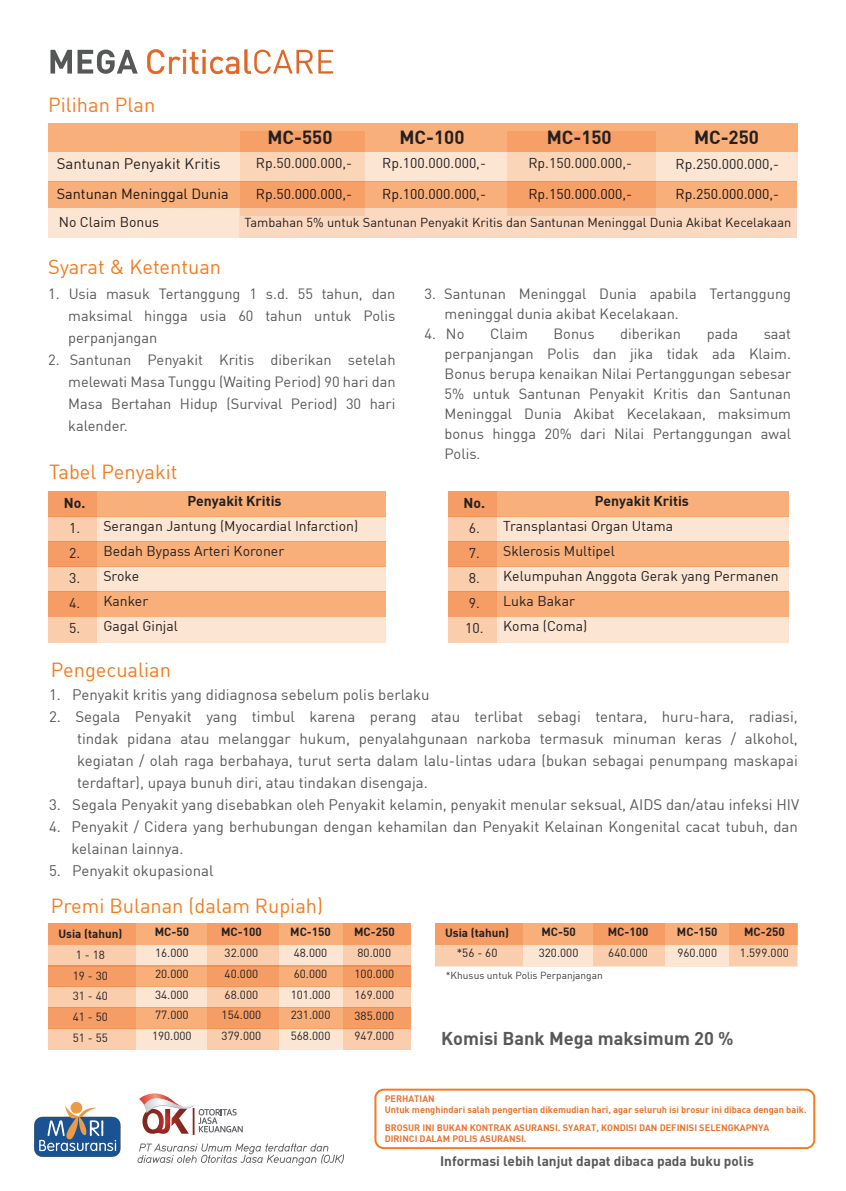
<style>
.page{position:relative;width:846px;height:1191px;background:#fff}
.page>*{position:absolute;margin:0;border:0;box-sizing:border-box;transform-origin:0 0}
.t1{font:20px "DIN";color:#f47b20}
.t2{font:18.6px "DIN Bold";color:#231f20}
.t3{font:18.2px "DIN Bold";color:#575958}
.t4{font:15px/22px "DIN";color:#575958;text-align:justify}
.t5{font:15px "DIN";color:#231f20}
.t6{font:14.6px/20px "DIN";color:#575958;text-align:justify}
.t7{font:14.4px "DIN";color:#231f20}
.t8{font:14px/25px "DIN";color:#231f20}
.t9{font:14px "DIN Bold";color:#231f20}
.t10{font:13.6px "DIN Bold";color:#575958}
.t11{font:12.8px "DIN";color:#231f20}
.t12{font:11.6px/20.8px "DIN";color:#231f20}
.t13{font:11.6px "DIN Bold";color:#231f20}
.t14{font:10.2px "DIN";color:#3f3f3f}
.t15{font:9.2px/11px "DIN Bold";color:#e97330}
</style>
<div class="page">
<svg style="left:50px;top:50px;width:88px;height:24px"></svg>
<svg style="left:147px;top:49px;width:186px;height:25px"></svg>
<div style="left:48px;top:491px;width:338px;height:25px;background:#f8af79"></div>
<div style="left:48px;top:516px;width:338px;height:26px;background:#fce5d3"></div>
<div style="left:48px;top:541px;width:338px;height:25px;background:#f8af79"></div>
<div style="left:48px;top:566px;width:338px;height:26px;background:#fce5d3"></div>
<div style="left:48px;top:591px;width:338px;height:26px;background:#f8af79"></div>
<div style="left:48px;top:616px;width:338px;height:26px;background:#fce5d3"></div>
<svg style="left:48px;top:491px;width:48px;height:151px;background:#f7b386"></svg>
<div style="left:448px;top:491px;width:340px;height:25px;background:#f8af79"></div>
<div style="left:448px;top:516px;width:340px;height:26px;background:#fce5d3"></div>
<div style="left:448px;top:541px;width:340px;height:25px;background:#f8af79"></div>
<div style="left:448px;top:566px;width:340px;height:26px;background:#fce5d3"></div>
<div style="left:448px;top:591px;width:340px;height:26px;background:#f8af79"></div>
<div style="left:448px;top:616px;width:340px;height:26px;background:#fce5d3"></div>
<svg style="left:448px;top:491px;width:48px;height:151px;background:#f7b386"></svg>
<div style="left:48px;top:923px;width:362px;height:22px;background:#f8af79"></div>
<div style="left:48px;top:945px;width:362px;height:21px;background:#fce5d3"></div>
<div style="left:48px;top:965px;width:362px;height:21px;background:#f8af79"></div>
<div style="left:48px;top:986px;width:362px;height:22px;background:#fce5d3"></div>
<div style="left:48px;top:1007px;width:362px;height:21px;background:#f8af79"></div>
<div style="left:48px;top:1028px;width:362px;height:21px;background:#fce5d3"></div>
<svg style="left:48px;top:923px;width:88px;height:127px;background:#f7b386"></svg>
<svg style="left:207px;top:923px;width:71px;height:127px;background:#f7b386"></svg>
<svg style="left:343px;top:923px;width:67px;height:127px;background:#f7b386"></svg>
<div style="left:435px;top:923px;width:362px;height:22px;background:#f8af79"></div>
<div style="left:435px;top:945px;width:362px;height:21px;background:#fce5d3"></div>
<svg style="left:435px;top:923px;width:87px;height:43px;background:#f7b487"></svg>
<svg style="left:593px;top:923px;width:71px;height:43px;background:#f7b487"></svg>
<svg style="left:729px;top:923px;width:67px;height:43px;background:#f7b487"></svg>
<div style="left:48px;top:208px;width:748px;height:29px;background:#fce5d3"></div>
<svg style="left:48px;top:152px;width:749px;height:30px;background:#fbdcc5"></svg>
<div style="left:48px;top:123px;width:749px;height:29px;background:linear-gradient(to right,#f8ac75,#f7aa73)"></div>
<div style="left:48px;top:182px;width:749px;height:26px;background:linear-gradient(to right,#f7ab74,#f7a871)"></div>
<svg style="left:239px;top:208px;width:557px;height:29px;background:#fad5bc"></svg>
<svg style="left:34px;top:1102px;width:87px;height:55px"></svg>
<div style="left:374px;top:1088px;width:441px;height:61px;border:2px solid #f47b20;border-radius:8px"></div>
<svg style="left:137px;top:1143px;width:207px;height:22px"></svg>
<svg style="left:139px;top:1093px;width:104px;height:42px"></svg>
<h1 class="t1" style="left:48px;top:93px;width:108px">Pilihan Plan</h1>
<p class="t5" style="left:57px;top:154px;width:165px">Santunan Penyakit Kritis</p>
<p class="t7" style="left:57px;top:185px;width:173px">Santunan Meninggal Dunia</p>
<p class="t2" style="left:267px;top:125px;width:66px">MC-550</p>
<p class="t2" style="left:399px;top:125px;width:66px">MC-100</p>
<p class="t2" style="left:546px;top:125px;width:66px">MC-150</p>
<p class="t2" style="left:693px;top:125px;width:66px">MC-250</p>
<p class="t8" style="left:256px;top:148px;width:98px;line-height:30.6px">Rp.50.000.000,-<br>Rp.50.000.000,-</p>
<p class="t8" style="left:382px;top:148px;width:105px;line-height:30.6px">Rp.100.000.000,-<br>Rp.100.000.000,-</p>
<p class="t8" style="left:528px;top:148px;width:105px;line-height:30.6px">Rp.150.000.000,-<br>Rp.150.000.000,-</p>
<p class="t8" style="left:675px;top:148px;width:105px;line-height:30.6px">Rp.250.000.000,-<br>Rp.250.000.000,-</p>
<p class="t8" style="left:59px;top:209px;width:102px">No Claim Bonus</p>
<p class="t11" style="left:244px;top:215px;width:548px">Tambahan 5% untuk Santunan Penyakit Kritis dan Santunan Meninggal Dunia Akibat Kecelakaan</p>
<h1 class="t1" style="left:48px;top:254px;width:174px">Syarat &amp; Ketentuan</h1>
<p class="t6" style="left:68px;top:283px;width:328px;line-height:22px;text-indent:-20px">1. Usia masuk Tertanggung 1 s.d. 55 tahun, dan maksimal hingga usia 60 tahun untuk Polis perpanjangan</p>
<p class="t6" style="left:68px;top:349px;width:329px;line-height:22px;text-indent:-20px">2. Santunan Penyakit Kritis diberikan setelah melewati Masa Tunggu (Waiting Period) 90 hari dan Masa Bertahan Hidup (Survival Period) 30 hari kalender.</p>
<h1 class="t1" style="left:49px;top:459px;width:130px">Tabel Penyakit</h1>
<p class="t9" style="left:64px;top:494px;width:23px">No.</p>
<p class="t8" style="left:69px;top:515px;width:13px;text-align:justify">1.<br>2.<br>3.<br>4.<br>5.</p>
<p class="t9" style="left:187px;top:491px;width:96px">Penyakit Kritis</p>
<p class="t8" style="left:103px;top:513px;width:256px">Serangan Jantung (Myocardial Infarction)<br>Bedah Bypass Arteri Koroner<br>Sroke<br>Kanker<br>Gagal Ginjal</p>
<h1 class="t1" style="left:51px;top:657px;width:122px">Pengecualian</h1>
<p class="t6" style="left:444px;top:283px;width:348px;text-indent:-20px">3. Santunan Meninggal Dunia apabila Tertanggung meninggal dunia akibat Kecelakaan.</p>
<p class="t6" style="left:424px;top:323px;width:41px">4. No</p>
<p class="t6" style="left:490px;top:323px;width:39px">Claim</p>
<p class="t6" style="left:553px;top:323px;width:43px">Bonus</p>
<p class="t6" style="left:620px;top:323px;width:62px">diberikan</p>
<p class="t6" style="left:706px;top:323px;width:33px">pada</p>
<p class="t6" style="left:444px;top:323px;width:348px;text-indent:319px">saat perpanjangan Polis dan jika tidak ada Klaim.<br>Bonus berupa kenaikan Nilai Pertanggungan sebesar 5% untuk Santunan Penyakit Kritis dan Santunan Meninggal Dunia Akibat Kecelakaan, maksimum bonus hingga 20% dari Nilai Pertanggungan awal Polis.</p>
<p class="t9" style="left:463px;top:494px;width:23px">No.</p>
<p class="t8" style="left:465px;top:515px;width:20px">6.<br>7.<br>8.<br>9.<br>10.</p>
<p class="t9" style="left:594px;top:491px;width:96px">Penyakit Kritis</p>
<p class="t8" style="left:503px;top:513px;width:277px">Transplantasi Organ Utama<br>Sklerosis Multipel<br>Kelumpuhan Anggota Gerak yang Permanen<br>Luka Bakar<br>Koma (Coma)</p>
<p class="t4" style="left:49px;top:683px;width:382px">1. Penyakit kritis yang didiagnosa sebelum polis berlaku</p>
<p class="t4" style="left:77px;top:705px;width:722px;text-indent:-28px">2. Segala Penyakit yang timbul karena perang atau terlibat sebagi tentara, huru-hara, radiasi, tindak pidana atau melanggar hukum, penyalahgunaan narkoba termasuk minuman keras / alkohol, kegiatan / olah raga berbahaya, turut serta dalam lalu-lintas udara (bukan sebagai penumpang maskapai terdaftar), upaya bunuh diri, atau tindakan disengaja.</p>
<p class="t4" style="left:49px;top:793px;width:751px">3. Segala Penyakit yang disebabkan oleh Penyakit kelamin, penyakit menular seksual, AIDS dan/atau infeksi HIV</p>
<p class="t4" style="left:71px;top:815px;width:727px;text-indent:-22px">4. Penyakit / Cidera yang berhubungan dengan kehamilan dan Penyakit Kelainan Kongenital cacat tubuh, dan kelainan lainnya.</p>
<p class="t4" style="left:49px;top:859px;width:166px">5. Penyakit okupasional</p>
<h1 class="t1" style="left:51px;top:893px;width:274px">Premi Bulanan (dalam Rupiah)</h1>
<p class="t13" style="left:58px;top:926px;width:65px">Usia (tahun)</p>
<p class="t12" style="left:73px;top:944px;width:37px">1 - 18<br>19 - 30<br>31 - 40<br>41 - 50<br>51 - 55</p>
<p class="t13" style="left:155px;top:924px;width:36px">MC-50</p>
<p class="t12" style="left:152px;top:942px;width:41px">16.000<br>20.000<br>34.000<br>77.000<br>190.000</p>
<p class="t13" style="left:221px;top:924px;width:42px">MC-100</p>
<p class="t12" style="left:221px;top:942px;width:41px">32.000<br>40.000<br>68.000<br>154.000<br>379.000</p>
<p class="t13" style="left:290px;top:924px;width:42px">MC-150</p>
<p class="t12" style="left:291px;top:942px;width:41px">48.000<br>60.000<br>101.000<br>231.000<br>568.000</p>
<p class="t13" style="left:354px;top:924px;width:42px">MC-250</p>
<p class="t12" style="left:354px;top:942px;width:41px">80.000<br>100.000<br>169.000<br>385.000<br>947.000</p>
<p class="t13" style="left:445px;top:925px;width:65px">Usia (tahun)</p>
<p class="t12" style="left:456px;top:942px;width:42px">*56 - 60</p>
<p class="t13" style="left:541px;top:924px;width:36px">MC-50</p>
<p class="t12" style="left:538px;top:942px;width:41px">320.000</p>
<p class="t13" style="left:607px;top:924px;width:42px">MC-100</p>
<p class="t12" style="left:608px;top:942px;width:41px">640.000</p>
<p class="t13" style="left:676px;top:924px;width:42px">MC-150</p>
<p class="t12" style="left:677px;top:942px;width:41px">960.000</p>
<p class="t13" style="left:743px;top:924px;width:42px">MC-250</p>
<p class="t12" style="left:739px;top:942px;width:50px">1.599.000</p>
<p class="t14" style="left:445px;top:969px;width:158px">*Khusus untuk Polis Perpanjangan</p>
<p class="t3" style="left:441px;top:1027px;width:294px">Komisi Bank Mega maksimum 20 %</p>
<p class="t15" style="left:384px;top:1093px;width:423px">PERHATIAN<br>Untuk menghindari salah pengertian dikemudian hari, agar seluruh isi brosur ini dibaca dengan baik.</p>
<p class="t15" style="left:384px;top:1122px;width:386px">BROSUR INI BUKAN KONTRAK ASURANSI. SYARAT, KONDISI DAN DEFINISI SELENGKAPNYA<br>DIRINCI DALAM POLIS ASURANSI.</p>
<p class="t10" style="left:440px;top:1152px;width:315px">Informasi lebih lanjut dapat dibaca pada buku polis</p>
</div>
